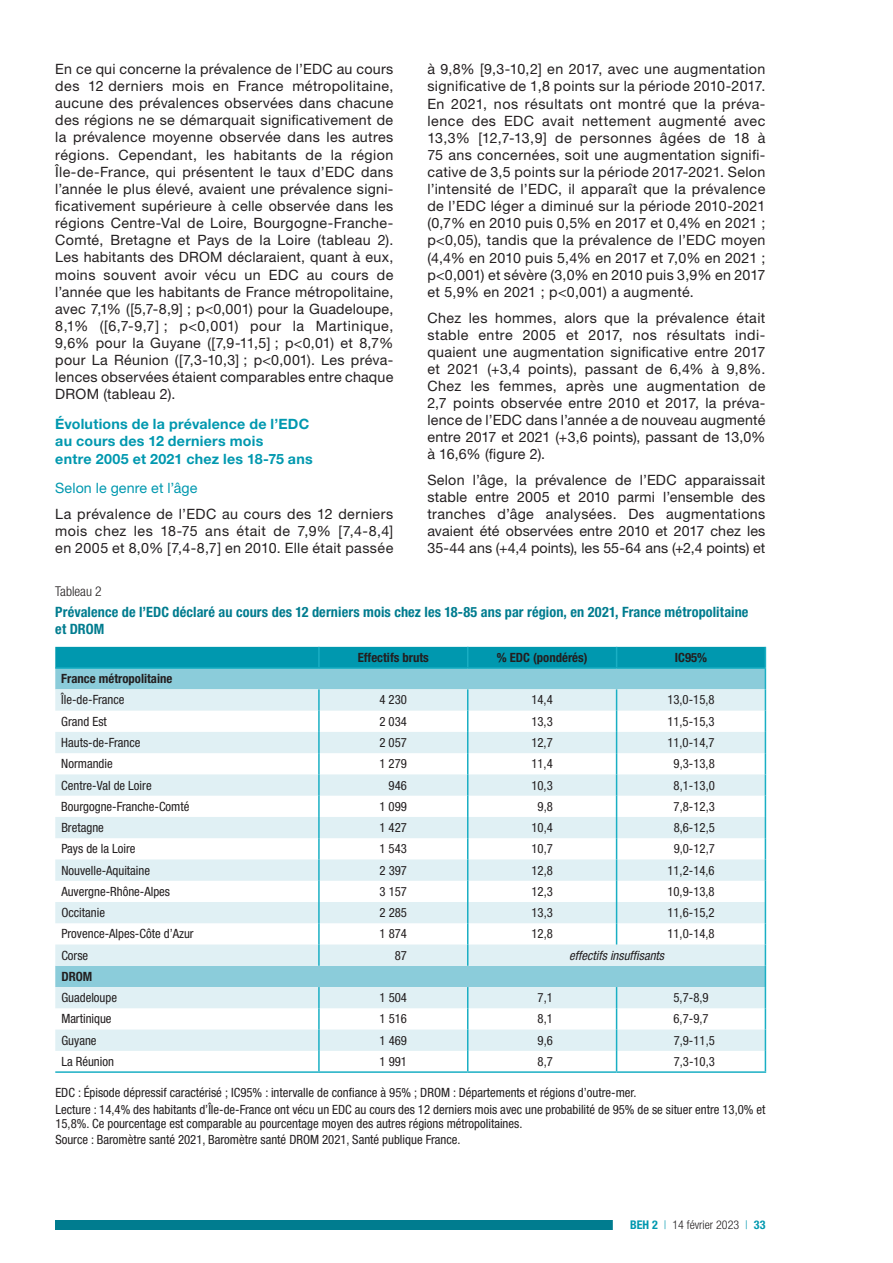
<style>
.page{position:relative;width:893px;height:1263px;background:#fff}
.page>*{position:absolute;margin:0;border:0;box-sizing:border-box;transform-origin:0 0}
.t1{font:14.25px/17.1px "Helvetica Neue LT Std";letter-spacing:.015em;color:#231f20;text-align:justify}
.t2{font:700 condensed 14.25px/17.1px "Helvetica Neue LT Std";letter-spacing:.01em;color:#007c8f}
.t3{font:700 14.25px/17.1px "Helvetica Neue LT Std";letter-spacing:.015em;color:#0098af}
.t4{font:14.25px "Helvetica Neue LT Std";letter-spacing:.005em;color:#0098af}
.t5{font:300 condensed 13.5px "Helvetica Neue LT Std";color:#231f20}
.t6{font:condensed 12.75px/16.2px "Helvetica Neue LT Std";color:#231f20}
.t7{font:700 condensed 12.75px "Helvetica Neue LT Std";color:#231f20}
.t8{font:italic condensed 12.75px "Helvetica Neue LT Std";color:#231f20}
.t9{font:300 condensed 12px "Helvetica Neue LT Std";color:#231f20}
.s1{font-weight:700;color:#0098af}
.s2{color:#0098af}
</style>
<div class="page">
<div style="left:55px;top:1220px;width:596px;height:10px;background:#007c8f"></div>
<div style="left:613px;top:1219px;width:170px;height:12px;background:#fff"></div>
<hr style="left:55px;top:1071px;width:264px;height:2px;background:#1aafc4">
<hr style="left:319px;top:1071px;width:149px;height:2px;background:#1aafc4">
<hr style="left:468px;top:1071px;width:149px;height:2px;background:#1aafc4">
<hr style="left:617px;top:1071px;width:149px;height:2px;background:#1aafc4">
<svg style="left:55px;top:647px;width:711px;height:424px"></svg>
<p class="t1" style="left:55px;top:60px;width:340px">En ce qui concerne la prévalence de l’EDC au cours des 12 derniers mois en France métropolitaine, aucune des prévalences observées dans chacune des régions ne se démarquait significativement de la prévalence moyenne observée dans les autres régions. Cependant, les habitants de la région Île-de-France, qui présentent le taux d’EDC dans l’année le plus élevé, avaient une prévalence signi&shy;ficativement supérieure à celle observée dans les régions Centre-Val de Loire, Bourgogne-Franche-Comté, Bretagne et Pays de la Loire (tableau 2).<br>Les habitants des DROM déclaraient, quant à eux, moins souvent avoir vécu un EDC au cours de l’année que les habitants de France métropolitaine, avec 7,1% ([5,7-8,9] ; p&lt;0,001) pour la Guadeloupe, 8,1% ([6,7-9,7] ; p&lt;0,001) pour la Martinique, 9,6% pour la Guyane ([7,9-11,5] ; p&lt;0,01) et 8,7% pour La Réunion ([7,3-10,3] ; p&lt;0,001). Les préva&shy;lences observées étaient comparables entre chaque DROM (tableau 2).</p>
<p class="t3" style="left:55px;top:415px;width:259px">Évolutions de la prévalence de l’EDC au cours des 12 derniers mois<br>entre 2005 et 2021 chez les 18-75 ans</p>
<p class="t4" style="left:55px;top:480px;width:144px">Selon le genre et l’âge</p>
<p class="t1" style="left:55px;top:505px;width:340px">La prévalence de l’EDC au cours des 12 derniers mois chez les 18-75 ans était de 7,9% [7,4-8,4] en 2005 et 8,0% [7,4-8,7] en 2010. Elle était passée</p>
<p class="t1" style="left:427px;top:60px;width:340px">à 9,8% [9,3‑10,2] en 2017, avec une augmentation significative de 1,8 points sur la période 2010‑2017.<br>En 2021, nos résultats ont montré que la préva&shy;lence des EDC avait nettement augmenté avec 13,3% [12,7-13,9] de personnes âgées de 18 à 75 ans concernées, soit une augmentation signifi&shy;cative de 3,5 points sur la période 2017-2021. Selon l’intensité de l’EDC, il apparaît que la prévalence de l’EDC léger a diminué sur la période 2010-2021 (0,7% en 2010 puis 0,5% en 2017 et 0,4% en 2021 ; p&lt;0,05), tandis que la prévalence de l’EDC moyen (4,4% en 2010 puis 5,4% en 2017 et 7,0% en 2021 ; p&lt;0,001) et sévère (3,0% en 2010 puis 3,9% en 2017 et 5,9% en 2021 ; p&lt;0,001) a augmenté.</p>
<p class="t1" style="left:427px;top:309px;width:340px">Chez les hommes, alors que la prévalence était stable entre 2005 et 2017, nos résultats indi&shy;quaient une augmentation significative entre 2017 et 2021 (+3,4 points), passant de 6,4% à 9,8%.<br>Chez les femmes, après une augmentation de 2,7 points observée entre 2010 et 2017, la préva&shy;lence de l’EDC dans l’année a de nouveau augmenté entre 2017 et 2021 (+3,6 points), passant de 13,0% à 16,6% (figure 2).</p>
<p class="t1" style="left:427px;top:471px;width:340px">Selon l’âge, la prévalence de l’EDC apparaissait stable entre 2005 et 2010 parmi l’ensemble des tranches d’âge analysées. Des augmentations avaient été observées entre 2010 et 2017 chez les 35-44 ans (+4,4 points), les 55-64 ans (+2,4 points) et</p>
<p class="t5" style="left:55px;top:583px;width:48px">Tableau 2</p>
<p class="t2" style="left:55px;top:603px;width:695px">Prévalence de l’EDC déclaré au cours des 12 derniers mois chez les 18-85 ans par région, en 2021, France métropolitaine et DROM</p>
<p class="t7" style="left:358px;top:650px;width:73px">Effectifs bruts</p>
<p class="t7" style="left:497px;top:650px;width:92px">% EDC (pondérés)</p>
<p class="t7" style="left:675px;top:650px;width:34px">IC95%</p>
<p class="t7" style="left:61px;top:671px;width:113px">France métropolitaine</p>
<p class="t6" style="left:61px;top:692px;width:65px">Île-de-France</p>
<p class="t6" style="left:379px;top:692px;width:29px">4 230</p>
<p class="t6" style="left:531px;top:692px;width:23px">14,4</p>
<p class="t6" style="left:667px;top:692px;width:49px">13,0-15,8</p>
<p class="t6" style="left:61px;top:713px;width:47px">Grand Est</p>
<p class="t6" style="left:379px;top:713px;width:29px">2 034</p>
<p class="t6" style="left:531px;top:713px;width:23px">13,3</p>
<p class="t6" style="left:667px;top:713px;width:49px">11,5-15,3</p>
<p class="t6" style="left:61px;top:734px;width:81px">Hauts-de-France</p>
<p class="t6" style="left:379px;top:734px;width:29px">2 057</p>
<p class="t6" style="left:531px;top:734px;width:23px">12,7</p>
<p class="t6" style="left:667px;top:734px;width:49px">11,0-14,7</p>
<p class="t6" style="left:61px;top:755px;width:53px">Normandie</p>
<p class="t6" style="left:379px;top:755px;width:29px">1 279</p>
<p class="t6" style="left:531px;top:755px;width:23px">11,4</p>
<p class="t6" style="left:674px;top:755px;width:43px">9,3-13,8</p>
<p class="t6" style="left:61px;top:777px;width:92px">Centre-Val de Loire</p>
<p class="t6" style="left:389px;top:777px;width:20px">946</p>
<p class="t6" style="left:531px;top:777px;width:23px">10,3</p>
<p class="t6" style="left:674px;top:777px;width:43px">8,1-13,0</p>
<p class="t6" style="left:61px;top:798px;width:130px">Bourgogne-Franche-Comté</p>
<p class="t6" style="left:379px;top:798px;width:29px">1 099</p>
<p class="t6" style="left:538px;top:798px;width:17px">9,8</p>
<p class="t6" style="left:674px;top:798px;width:43px">7,8-12,3</p>
<p class="t6" style="left:61px;top:819px;width:44px">Bretagne</p>
<p class="t6" style="left:379px;top:819px;width:29px">1 427</p>
<p class="t6" style="left:531px;top:819px;width:23px">10,4</p>
<p class="t6" style="left:674px;top:819px;width:43px">8,6-12,5</p>
<p class="t6" style="left:61px;top:840px;width:76px">Pays de la Loire</p>
<p class="t6" style="left:379px;top:840px;width:29px">1 543</p>
<p class="t6" style="left:531px;top:840px;width:23px">10,7</p>
<p class="t6" style="left:674px;top:840px;width:43px">9,0-12,7</p>
<p class="t6" style="left:61px;top:862px;width:90px">Nouvelle-Aquitaine</p>
<p class="t6" style="left:379px;top:862px;width:29px">2 397</p>
<p class="t6" style="left:531px;top:862px;width:23px">12,8</p>
<p class="t6" style="left:667px;top:862px;width:49px">11,2-14,6</p>
<p class="t6" style="left:61px;top:883px;width:110px">Auvergne-Rhône-Alpes</p>
<p class="t6" style="left:379px;top:883px;width:29px">3 157</p>
<p class="t6" style="left:531px;top:883px;width:23px">12,3</p>
<p class="t6" style="left:667px;top:883px;width:49px">10,9-13,8</p>
<p class="t6" style="left:61px;top:904px;width:45px">Occitanie</p>
<p class="t6" style="left:379px;top:904px;width:29px">2 285</p>
<p class="t6" style="left:531px;top:904px;width:23px">13,3</p>
<p class="t6" style="left:667px;top:904px;width:49px">11,6-15,2</p>
<p class="t6" style="left:61px;top:925px;width:134px">Provence-Alpes-Côte d’Azur</p>
<p class="t6" style="left:379px;top:925px;width:29px">1 874</p>
<p class="t6" style="left:531px;top:925px;width:23px">12,8</p>
<p class="t6" style="left:667px;top:925px;width:49px">11,0-14,8</p>
<p class="t6" style="left:61px;top:947px;width:28px">Corse</p>
<p class="t6" style="left:395px;top:947px;width:14px">87</p>
<p class="t8" style="left:569px;top:948px;width:96px">effectifs insuffisants</p>
<p class="t7" style="left:61px;top:968px;width:32px">DROM</p>
<p class="t6" style="left:61px;top:989px;width:57px">Guadeloupe</p>
<p class="t6" style="left:379px;top:989px;width:29px">1 504</p>
<p class="t6" style="left:538px;top:989px;width:17px">7,1</p>
<p class="t6" style="left:673px;top:989px;width:37px">5,7-8,9</p>
<p class="t6" style="left:61px;top:1011px;width:52px">Martinique</p>
<p class="t6" style="left:379px;top:1011px;width:29px">1 516</p>
<p class="t6" style="left:538px;top:1011px;width:17px">8,1</p>
<p class="t6" style="left:673px;top:1011px;width:37px">6,7-9,7</p>
<p class="t6" style="left:61px;top:1032px;width:37px">Guyane</p>
<p class="t6" style="left:379px;top:1032px;width:29px">1 469</p>
<p class="t6" style="left:538px;top:1032px;width:17px">9,6</p>
<p class="t6" style="left:674px;top:1032px;width:43px">7,9-11,5</p>
<p class="t6" style="left:61px;top:1053px;width:54px">La Réunion</p>
<p class="t6" style="left:379px;top:1053px;width:29px">1 991</p>
<p class="t6" style="left:538px;top:1053px;width:17px">8,7</p>
<p class="t6" style="left:674px;top:1053px;width:43px">7,3-10,3</p>
<p class="t6" style="left:55px;top:1085px;width:712px">EDC : Épisode dépressif caractérisé ; IC95% : intervalle de confiance à 95% ; DROM : Départements et régions d’outre-mer.<br>Lecture : 14,4% des habitants d’Île-de-France ont vécu un EDC au cours des 12 derniers mois avec une probabilité de 95% de se situer entre 13,0% et</p>
<p class="t6" style="left:55px;top:1115px;width:469px">15,8%. Ce pourcentage est comparable au pourcentage moyen des autres régions métropolitaines.<br>Source : Baromètre santé 2021, Baromètre santé DROM 2021, Santé publique France.</p>
<p class="t9" style="left:630px;top:1218px;width:137px"><span class="s1">BEH 2</span> <span class="s2">|</span> 14 février 2023 <span class="s2">|</span> <span class="s1">33</span></p>
</div>
